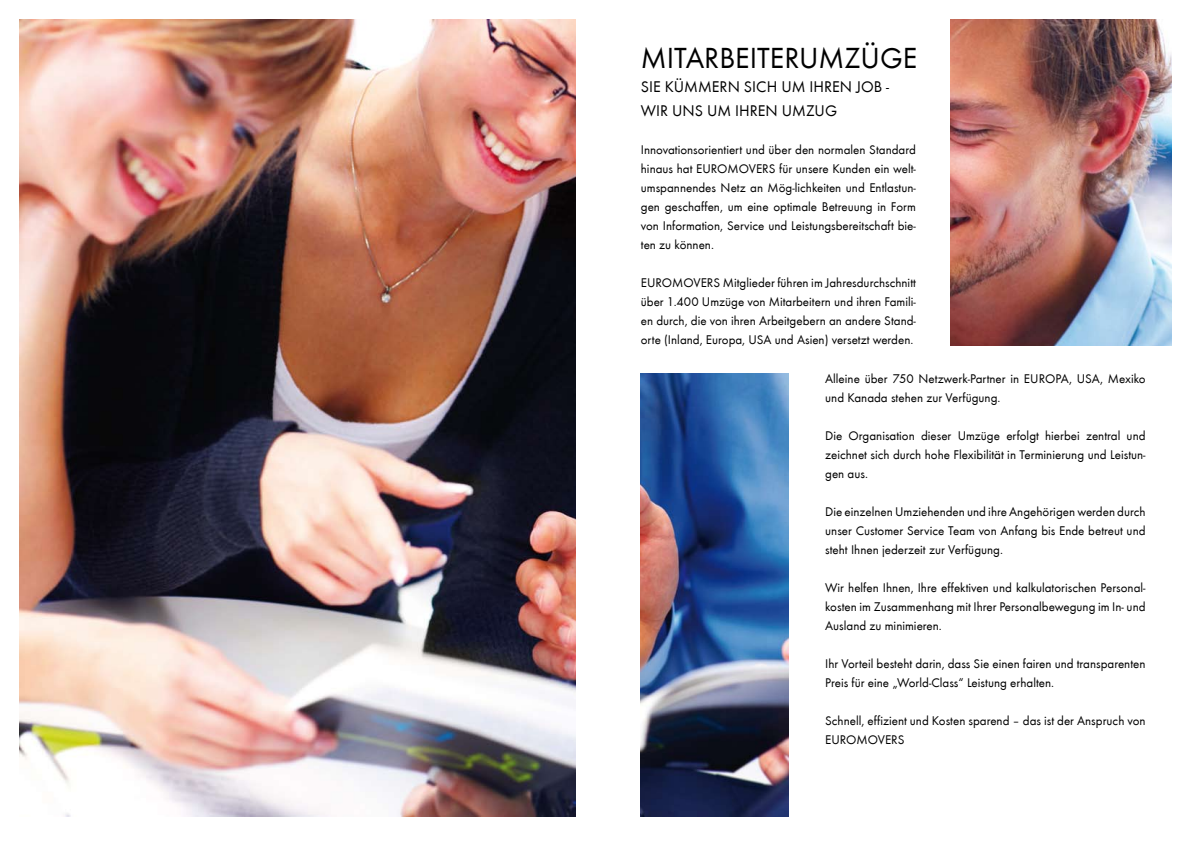
<style>
.page{position:relative;width:1191px;height:842px;background:#fff}
.page>*{position:absolute;margin:0;border:0;box-sizing:border-box;transform-origin:0 0}
.t1{font:30px "Futura T";color:#000}
.t2{font:16px/24px "Futura T";color:#000}
.t3{font:13px/19px "Futura T";color:#000;text-align:justify}
</style>
<div class="page">
<img style="left:20px;top:20px;width:555px;height:797px">
<img style="left:950px;top:20px;width:221px;height:326px">
<img style="left:641px;top:373px;width:147px;height:444px">
<h1 class="t1" style="left:641px;top:41px;width:278px">Mitarbeiteru mzüge</h1>
<p class="t2" style="left:641px;top:75px;width:250px">Sie kümmern sich um I hren Job -<br>Wir u ns um I hren umzug</p>
<p class="t3" style="left:641px;top:141px;width:276px">I nnovationsorientiert und über den normalen Standard hinaus hat EUROMOVERS</p>
<p class="t3" style="left:641px;top:160px;width:276px;text-indent:138px">für unsere Kunden ein welt&shy;umspannendes Netz an Mög-lichkeiten und Entlastun&shy;gen geschaffen, um eine optimale Betreuung in Form von I nformation, Service und Leistungsbereitschaft bie&shy;ten zu können.</p>
<p class="t3" style="left:641px;top:274px;width:24px">EUROMOVERS</p>
<p class="t3" style="left:641px;top:274px;width:276px;text-indent:82px">Mitglieder führen im Jahresdurchschnitt über 1.400 Umzüge von Mitarbeitern und ihren Famili&shy;en durch, die von ihren Arbeitgebern an andere Stand&shy;orte (I nland, Europa, USA und Asien) versetzt werden.</p>
<p class="t3" style="left:825px;top:370px;width:322px">Alleine über 750 N etzwerk-Partner in EURO PA, USA, Mexiko und Kanada stehen zur Verfügung.</p>
<p class="t3" style="left:825px;top:427px;width:322px">Die Organisation dieser Umzüge erfolgt hierbei zentral und zeichnet sich durch hohe Flexibilität in Terminierung und Leistun&shy;gen aus.</p>
<p class="t3" style="left:825px;top:503px;width:322px">Die einzelnen Umziehenden und ihre Angehörigen werden durch unser Customer Service Team von Anfang bis Ende betreut und steht I hnen jederzeit zur Verfügung.</p>
<p class="t3" style="left:825px;top:579px;width:322px">Wir helfen I hnen, I hre effektiven und kalkulatorischen Personal&shy;kosten im Zusammenhang mit I hrer Personalbewegung im I n- und Ausland zu minimieren.</p>
<p class="t3" style="left:825px;top:655px;width:322px">I hr Vorteil besteht darin, dass Sie einen fairen und transparenten<br>Preis für eine „World-Class“ Leistung erhalten.</p>
<p class="t3" style="left:825px;top:712px;width:322px">Schnell, effizient und Kosten sparend – das ist der Anspruch von<br>EUROMOVERS</p>
</div>
